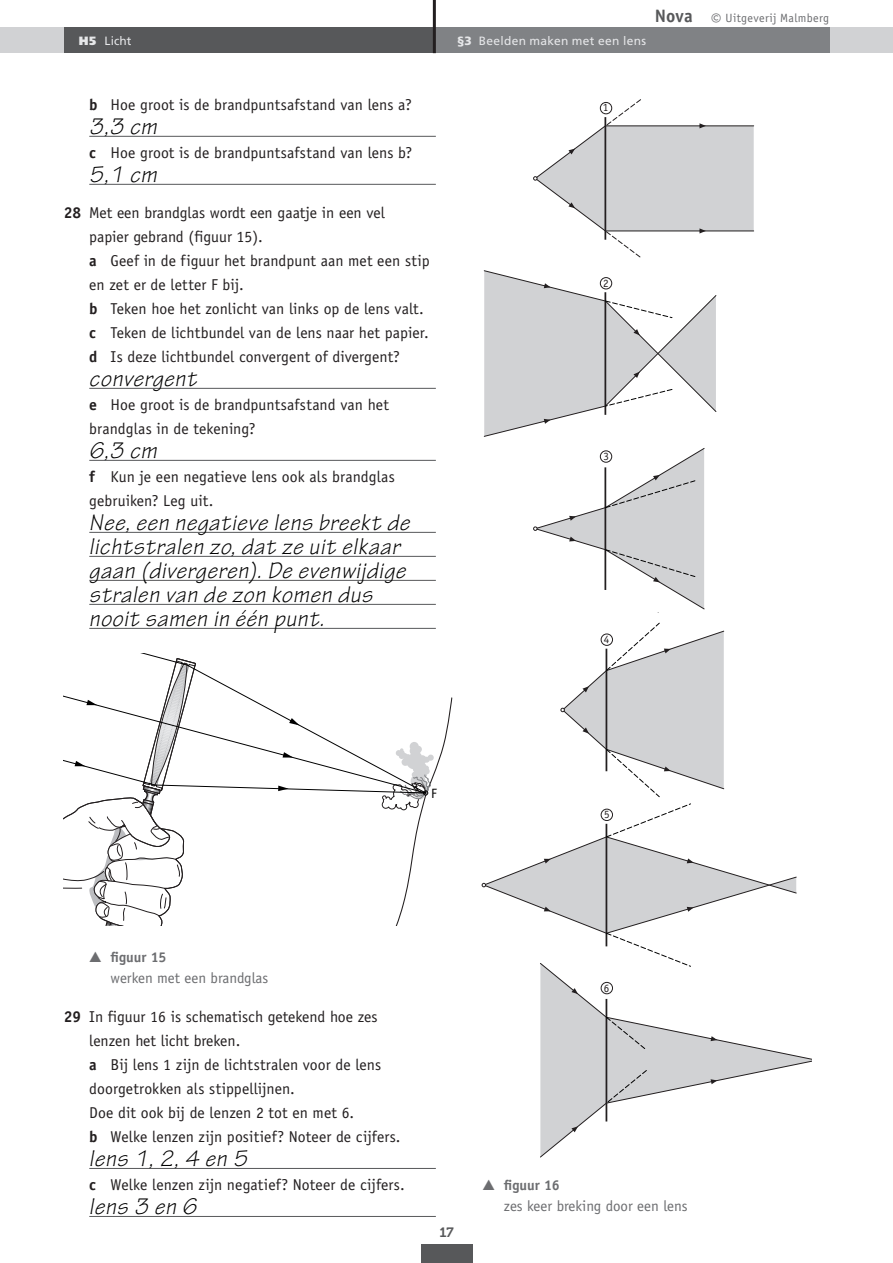
<style>
.page{position:relative;width:893px;height:1263px;background:#fff}
.page>*{position:absolute;margin:0;border:0;box-sizing:border-box;transform-origin:0 0}
.t1{font:italic 24px/24px "Tekton Pro";letter-spacing:.045em;color:#000}
.t2{font:15.75px/24px "Officina Sans Std";color:#231f20}
.t3{font:15px "Officina Sans Std";color:#6c6d70}
.t4{font:700 14.25px "Officina Sans Std";color:#6c6d70}
.t5{font:13.5px "Museo 700";color:#57585a}
.t6{font:13.5px "Officina Sans Std";color:#000}
.t7{font:12px "Frutiger LT Std";letter-spacing:.02em;color:#e6e7e9}
.t8{font:12px "Officina Sans Std";letter-spacing:.025em;color:#6c6d70}
.t9{font:11.1px "Officina Sans Std";color:#231f20}
.s1{font-weight:900}
.s2{font-weight:700;font-size:18px;color:#57585a}
.s3{font-size:19.5px}
.s4{font-weight:700}
</style>
<div class="page">
<div style="left:0;top:28px;width:893px;height:25px;background:#d1d2d4"></div>
<div style="left:296px;top:28px;width:533px;height:25px;background:#808285"></div>
<div style="left:64px;top:28px;width:370px;height:25px;background:#57585a"></div>
<hr style="left:433px;top:0;width:3px;height:53px;background:#231f20">
<hr style="left:89px;top:136px;width:347px;height:1px;background:#57585a">
<hr style="left:89px;top:184px;width:347px;height:1px;background:#57585a">
<hr style="left:89px;top:388px;width:347px;height:1px;background:#57585a">
<hr style="left:89px;top:460px;width:347px;height:1px;background:#57585a">
<hr style="left:89px;top:532px;width:347px;height:1px;background:#57585a">
<hr style="left:89px;top:556px;width:347px;height:1px;background:#57585a">
<hr style="left:89px;top:580px;width:347px;height:1px;background:#57585a">
<hr style="left:89px;top:604px;width:347px;height:1px;background:#57585a">
<hr style="left:89px;top:628px;width:347px;height:1px;background:#57585a">
<hr style="left:89px;top:1168px;width:347px;height:1px;background:#57585a">
<hr style="left:89px;top:1216px;width:347px;height:1px;background:#57585a">
<svg style="left:64px;top:658px;width:389px;height:267px"></svg>
<svg style="left:533px;top:99px;width:222px;height:159px"></svg>
<svg style="left:483px;top:270px;width:234px;height:167px"></svg>
<svg style="left:533px;top:448px;width:172px;height:165px"></svg>
<div style="left:600px;top:102px;width:12px;height:12px;background:#fff;border-radius:50%"></div>
<div style="left:600px;top:102px;width:12px;height:12px;border:1px solid #231f20;border-radius:50%"></div>
<div style="left:600px;top:278px;width:12px;height:11px;background:#fff;border-radius:50%"></div>
<div style="left:600px;top:277px;width:12px;height:12px;border:1px solid #231f20;border-radius:50%"></div>
<div style="left:600px;top:451px;width:12px;height:11px;background:#fff;border-radius:50%"></div>
<div style="left:600px;top:450px;width:12px;height:13px;border:1px solid #231f20;border-radius:50%"></div>
<svg style="left:481px;top:622px;width:331px;height:536px"></svg>
<div style="left:601px;top:634px;width:11px;height:11px;background:#fff;border-radius:50%"></div>
<div style="left:601px;top:634px;width:12px;height:12px;border:1px solid #231f20;border-radius:50%"></div>
<div style="left:601px;top:809px;width:11px;height:11px;background:#fff;border-radius:50%"></div>
<div style="left:601px;top:809px;width:12px;height:12px;border:1px solid #231f20;border-radius:50%"></div>
<div style="left:601px;top:982px;width:11px;height:12px;background:#fff;border-radius:50%"></div>
<div style="left:601px;top:982px;width:12px;height:12px;border:1px solid #231f20;border-radius:50%"></div>
<div style="left:421px;top:1244px;width:51px;height:19px;background:#57585a"></div>
<p class="t7" style="left:79px;top:34px;width:54px"><span class="s1">H5</span> Licht</p>
<p class="t7" style="left:457px;top:34px;width:190px"><span class="s1">§3</span> Beelden maken met een lens</p>
<p class="t8" style="left:655px;top:11px;width:176px"><span class="s2">Nova</span> <span class="s3">©</span> Uitgeverij Malmberg</p>
<p class="t2" style="left:89px;top:92px;width:324px"><span class="s4">b</span> Hoe groot is de brandpuntsafstand van lens a?</p>
<h1 class="t1" style="left:89px;top:115px;width:69px">3,3 cm</h1>
<p class="t2" style="left:89px;top:140px;width:324px"><span class="s4">c</span> Hoe groot is de brandpuntsafstand van lens b?</p>
<h1 class="t1" style="left:89px;top:163px;width:69px">5,1 cm</h1>
<p class="t2" style="left:89px;top:200px;width:342px;text-indent:-25px"><span class="s4">28</span> Met een brandglas wordt een gaatje in een vel<br>papier gebrand (figuur 15).<br><span class="s4">a</span> Geef in de figuur het brandpunt aan met een stip en zet er de letter F bij.<br><span class="s4">b</span> Teken hoe het zonlicht van links op de lens valt. <span class="s4">c</span> Teken de lichtbundel van de lens naar het papier. <span class="s4">d</span> Is deze lichtbundel convergent of divergent?</p>
<h1 class="t1" style="left:89px;top:367px;width:109px">convergent</h1>
<p class="t2" style="left:89px;top:392px;width:301px"><span class="s4">e</span> Hoe groot is de brandpuntsafstand van het brandglas in de tekening?</p>
<h1 class="t1" style="left:89px;top:439px;width:69px">6,3 cm</h1>
<p class="t2" style="left:89px;top:464px;width:307px"><span class="s4">f</span> Kun je een negatieve lens ook als brandglas gebruiken? Leg uit.</p>
<h1 class="t1" style="left:89px;top:511px;width:322px">Nee, een negatieve lens breekt de lichtstralen zo, dat ze uit elkaar gaan (divergeren). De evenwijdige stralen van de zon komen dus nooit samen in één punt.</h1>
<p class="t9" style="left:603px;top:101px;width:7px">1</p>
<p class="t9" style="left:603px;top:277px;width:7px">2</p>
<p class="t9" style="left:603px;top:450px;width:7px">3</p>
<p class="t9" style="left:604px;top:633px;width:7px">4</p>
<p class="t4" style="left:89px;top:948px;width:79px">▲ figuur 15</p>
<p class="t3" style="left:111px;top:969px;width:159px">werken met een brandglas</p>
<p class="t6" style="left:431px;top:785px;width:7px">F</p>
<p class="t9" style="left:604px;top:808px;width:7px">5</p>
<p class="t9" style="left:604px;top:981px;width:7px">6</p>
<p class="t2" style="left:89px;top:1004px;width:313px;text-indent:-25px"><span class="s4">29</span> In figuur 16 is schematisch getekend hoe zes lenzen het licht breken.<br><span class="s4">a</span> Bij lens 1 zijn de lichtstralen voor de lens doorgetrokken als stippellijnen.<br>Doe dit ook bij de lenzen 2 tot en met 6.<br><span class="s4">b</span> Welke lenzen zijn positief? Noteer de cijfers.</p>
<h1 class="t1" style="left:89px;top:1147px;width:159px">lens 1, 2, 4 en 5</h1>
<p class="t2" style="left:89px;top:1172px;width:317px"><span class="s4">c</span> Welke lenzen zijn negatief? Noteer de cijfers.</p>
<h1 class="t1" style="left:89px;top:1195px;width:108px">lens 3 en 6</h1>
<p class="t5" style="left:439px;top:1225px;width:16px">17</p>
<p class="t4" style="left:483px;top:1176px;width:79px">▲ figuur 16</p>
<p class="t3" style="left:504px;top:1197px;width:185px">zes keer breking door een lens</p>
</div>
